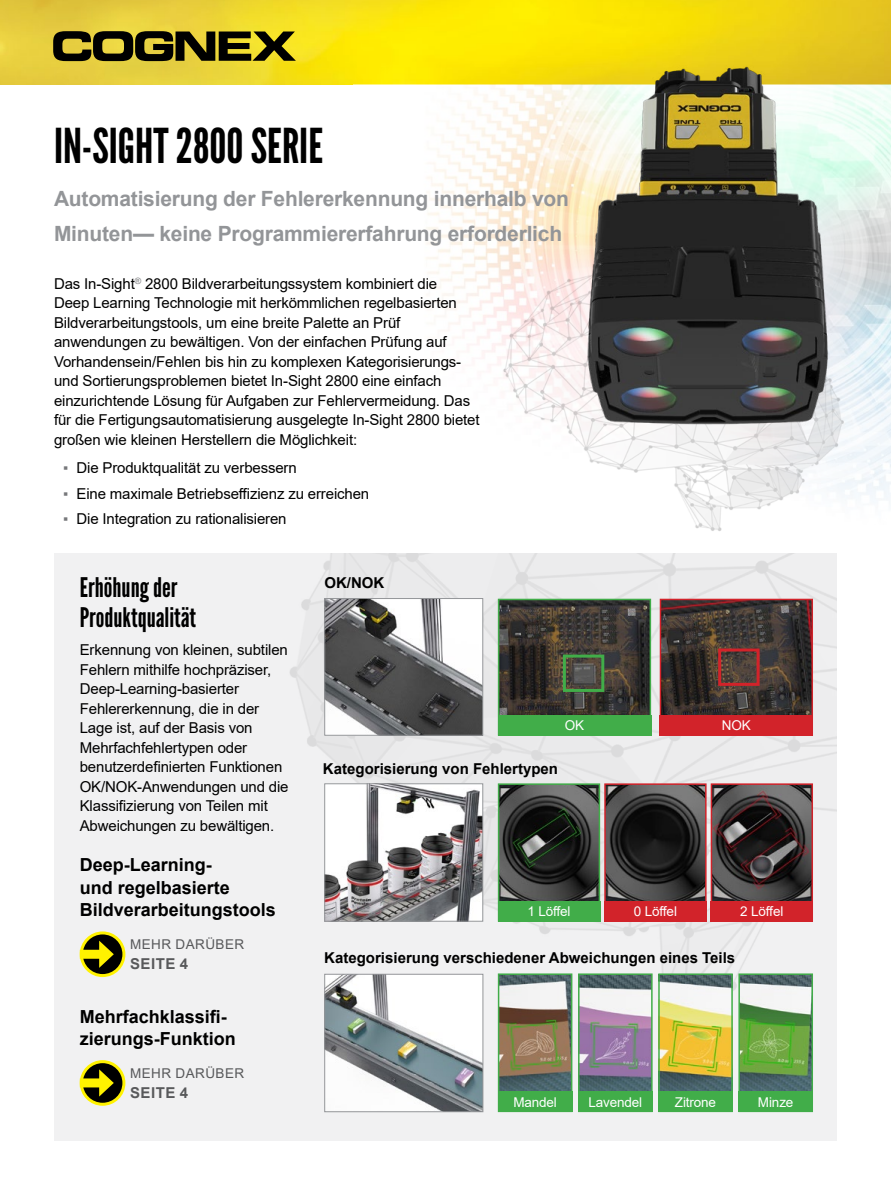
<style>
.page{position:relative;width:891px;height:1188px;background:#fff}
.page>*{position:absolute;margin:0;border:0;box-sizing:border-box;transform-origin:0 0}
.t1{font:48px "League Gothic";color:#000}
.t2{font:27px/30px "League Gothic";color:#000}
.t3{font:700 21px/34.5px "Arial";letter-spacing:-.01em;color:#939598}
.t4{font:700 18px/22.5px "Arial";color:#000}
.t5{font:15px/19.5px "Arial";letter-spacing:-.01em;color:#000}
.t6{font:700 15px "Arial";color:#000}
.t7{font:700 15px "Arial";letter-spacing:.035em;color:#58595b}
.t8{font:13.5px "Arial";letter-spacing:-.01em;color:#fff}
.t9{font:13.5px "Arial";letter-spacing:.035em;color:#58595b}
.s1{color:#77787b}
</style>
<div class="page">
<img style="left:0;top:0;width:891px;height:84px">
<svg style="left:53px;top:31px;width:243px;height:30px;background:#5a5215"></svg>
<img style="left:354px;top:84px;width:537px;height:418px">
<img style="left:498px;top:260px;width:354px;height:271px">
<div style="left:54px;top:553px;width:783px;height:588px;background:#f1f1f2"></div>
<img style="left:290px;top:553px;width:547px;height:474px">
<svg style="left:81px;top:933px;width:43px;height:43px"></svg>
<div style="left:80px;top:931px;width:45px;height:46px;border:3px solid #fff200;border-radius:50%"></div>
<div style="left:80px;top:950px;width:25px;height:9px;background:#fff200"></div>
<svg style="left:99px;top:941px;width:15px;height:27px"></svg>
<svg style="left:81px;top:1062px;width:43px;height:42px"></svg>
<div style="left:80px;top:1060px;width:45px;height:46px;border:3px solid #fff200;border-radius:50%"></div>
<div style="left:80px;top:1078px;width:25px;height:9px;background:#fff200"></div>
<svg style="left:99px;top:1069px;width:15px;height:28px"></svg>
<img style="left:326px;top:785px;width:155px;height:135px">
<div style="left:324px;top:783px;width:159px;height:139px;border:1px solid #939598"></div>
<img style="left:501px;top:786px;width:96px;height:115px">
<div style="left:498px;top:783px;width:102px;height:139px;border:2px solid #41ad49"></div>
<img style="left:607px;top:786px;width:97px;height:115px">
<div style="left:604px;top:783px;width:103px;height:139px;border:2px solid #d2232a"></div>
<img style="left:714px;top:786px;width:96px;height:115px">
<div style="left:711px;top:783px;width:102px;height:139px;border:2px solid #d2232a"></div>
<div style="left:498px;top:901px;width:102px;height:21px;background:#41ad49"></div>
<div style="left:711px;top:901px;width:102px;height:21px;background:#d2232a"></div>
<div style="left:604px;top:901px;width:103px;height:21px;background:#d2232a"></div>
<img style="left:576px;top:42px;width:258px;height:398px">
<img style="left:326px;top:976px;width:155px;height:134px">
<div style="left:324px;top:974px;width:159px;height:138px;border:1px solid #939598"></div>
<img style="left:501px;top:976px;width:68px;height:115px">
<div style="left:498px;top:973px;width:74px;height:139px;border:2px solid #41ad49"></div>
<img style="left:661px;top:976px;width:69px;height:115px">
<div style="left:658px;top:973px;width:75px;height:139px;border:2px solid #41ad49"></div>
<div style="left:498px;top:1091px;width:74px;height:21px;background:#41ad49"></div>
<div style="left:658px;top:1091px;width:75px;height:21px;background:#41ad49"></div>
<img style="left:581px;top:976px;width:69px;height:115px">
<div style="left:578px;top:973px;width:75px;height:139px;border:2px solid #41ad49"></div>
<img style="left:741px;top:976px;width:69px;height:115px">
<div style="left:738px;top:973px;width:75px;height:139px;border:2px solid #41ad49"></div>
<div style="left:578px;top:1091px;width:75px;height:21px;background:#41ad49"></div>
<div style="left:738px;top:1091px;width:75px;height:21px;background:#41ad49"></div>
<img style="left:326px;top:600px;width:155px;height:134px">
<div style="left:324px;top:598px;width:159px;height:138px;border:1px solid #939598"></div>
<img style="left:501px;top:602px;width:147px;height:113px">
<div style="left:498px;top:599px;width:153px;height:137px;border:2px solid #41ad49"></div>
<img style="left:663px;top:602px;width:147px;height:113px">
<div style="left:660px;top:599px;width:153px;height:137px;border:2px solid #d2232a"></div>
<div style="left:498px;top:715px;width:153px;height:21px;background:#41ad49"></div>
<div style="left:660px;top:715px;width:153px;height:21px;background:#d2232a"></div>
<div style="left:718px;top:649px;width:42px;height:37px;border:3px solid #d2232a"></div>
<div style="left:563px;top:655px;width:41px;height:37px;border:3px solid #41ad49"></div>
<h1 class="t1" style="left:54px;top:117px;width:271px">IN-SIGHT 2800 SERIE</h1>
<h3 class="t3" style="left:54px;top:182px;width:517px">Automatisierung der Fehlererkennung innerhalb von<br>Minuten— keine Programmiererfahrung erforderlich</h3>
<p class="t5" style="left:54px;top:273px;width:427px">Das In-Sight<sup>®</sup> 2800 Bildverarbeitungssystem kombiniert die<br>Deep Learning Technologie mit herkömmlichen regelbasierten Bildverarbeitungstools, um eine breite Palette an Prüf anwendungen zu bewältigen. Von der einfachen Prüfung auf Vorhandensein/Fehlen bis hin zu komplexen Kategorisierungs&shy;und Sortierungsproblemen bietet In-Sight 2800 eine einfach einzurichtende Lösung für Aufgaben zur Fehlervermeidung. Das für die Fertigungsautomatisierung ausgelegte In-Sight 2800 bietet großen wie kleinen Herstellern die Möglichkeit:</p>
<p class="t5" style="left:63px;top:458px;width:235px"><span class="s1">▪</span> Die Produktqualität zu verbessern</p>
<p class="t5" style="left:63px;top:483px;width:308px"><span class="s1">▪</span> Eine maximale Betriebseffizienz zu erreichen</p>
<p class="t5" style="left:63px;top:509px;width:225px"><span class="s1">▪</span> Die Integration zu rationalisieren</p>
<h2 class="t2" style="left:80px;top:572px;width:118px">Erhöhung der<br>Produktqualität</h2>
<p class="t5" style="left:80px;top:640px;width:210px">Erkennung von kleinen, subtilen<br>Fehlern mithilfe hochpräziser,<br>Deep-Learning-basierter<br>Fehlererkennung, die in der<br>Lage ist, auf der Basis von<br>Mehrfachfehlertypen oder benutzerdefinierten Funktionen<br>OK/NOK-Anwendungen und die<br>Klassifizierung von Teilen mit<br>Abweichungen zu bewältigen.</p>
<p class="t4" style="left:80px;top:854px;width:198px">Deep-Learning-<br>und regelbasierte<br>Bildverarbeitungstools</p>
<p class="t9" style="left:130px;top:935px;width:116px">MEHR DARÜBER</p>
<p class="t7" style="left:130px;top:953px;width:60px">SEITE 4</p>
<p class="t4" style="left:80px;top:1006px;width:158px">Mehrfachklassifi&shy;zierungs-Funktion</p>
<p class="t9" style="left:130px;top:1064px;width:116px">MEHR DARÜBER</p>
<p class="t7" style="left:130px;top:1082px;width:60px">SEITE 4</p>
<p class="t6" style="left:324px;top:572px;width:61px">OK/NOK</p>
<p class="t8" style="left:565px;top:716px;width:21px">OK</p>
<p class="t8" style="left:722px;top:716px;width:30px">NOK</p>
<p class="t6" style="left:323px;top:758px;width:237px">Kategorisierung von Fehlertypen</p>
<p class="t8" style="left:527px;top:902px;width:45px">1 Löffel</p>
<p class="t8" style="left:634px;top:902px;width:45px">0 Löffel</p>
<p class="t8" style="left:740px;top:902px;width:45px">2 Löffel</p>
<p class="t6" style="left:324px;top:947px;width:412px">Kategorisierung verschiedener Abweichungen eines Teils</p>
<p class="t8" style="left:513px;top:1092px;width:45px">Mandel</p>
<p class="t8" style="left:588px;top:1092px;width:55px">Lavendel</p>
<p class="t8" style="left:675px;top:1092px;width:43px">Zitrone</p>
<p class="t8" style="left:758px;top:1092px;width:37px">Minze</p>
</div>
